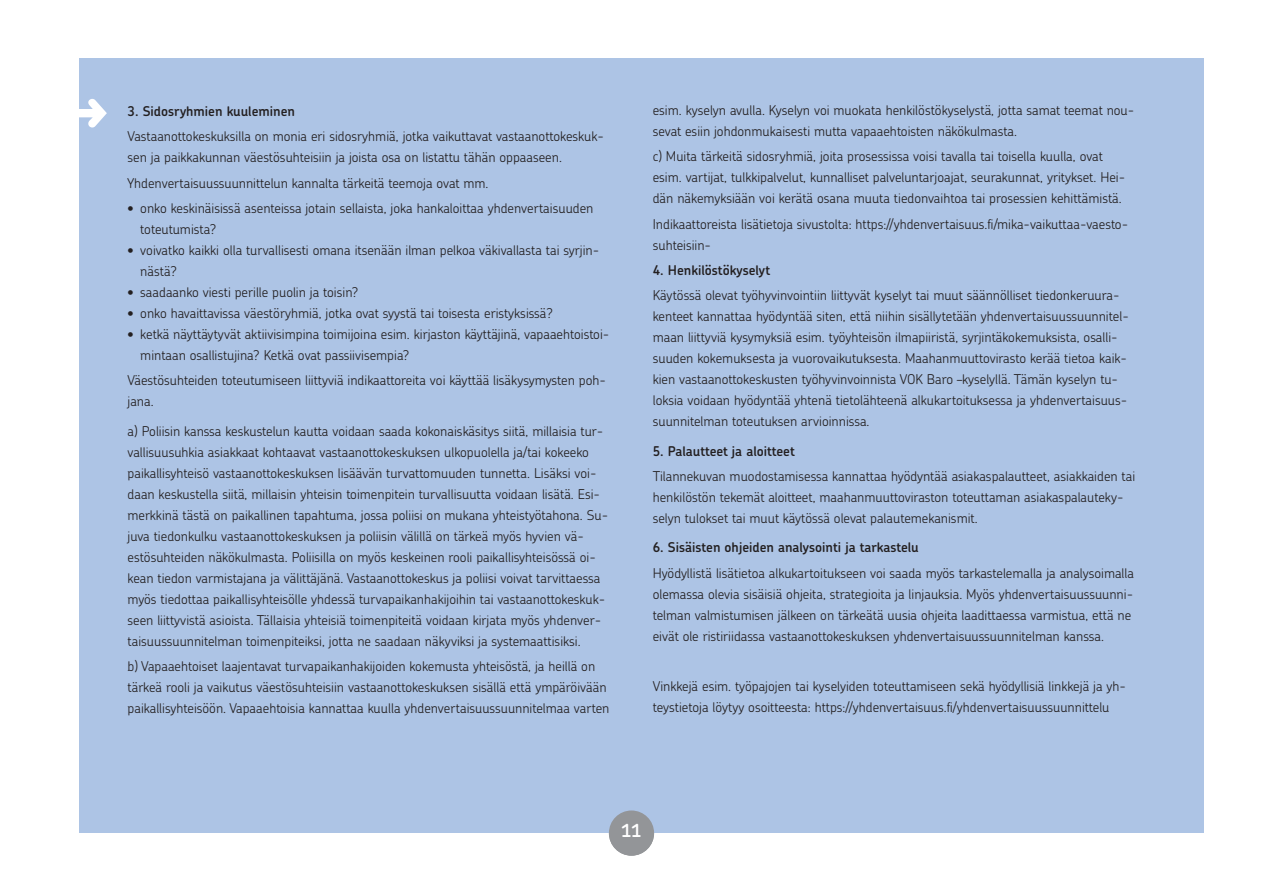
<style>
.page{position:relative;width:1263px;height:893px;background:#fff}
.page>*{position:absolute;margin:0;border:0;box-sizing:border-box;transform-origin:0 0}
.t1{font:600 18px "Chevin";color:#fff}
.kuvatext_ei_rivitys{font:300 13.5px/21px "Chevin";color:#231f20}
.kuvatext_ei_rivitys-2{font:600 13.5px "Chevin";color:#231f20}
</style>
<div class="page">
<div style="left:79px;top:58px;width:1124px;height:775px;background:#adc4e5"></div>
<div style="left:609px;top:810px;width:45px;height:46px;background:#939598;border-radius:50%"></div>
<svg style="left:79px;top:99px;width:28px;height:28px"></svg>
<p class="kuvatext_ei_rivitys-2" style="left:128px;top:103px;width:169px">3. Sidosryhmien kuuleminen</p>
<p class="kuvatext_ei_rivitys" style="left:128px;top:126px;width:478px">Vastaanottokeskuksilla on monia eri sidosryhmiä, jotka vaikuttavat vastaanottokeskuk&shy;sen ja paikkakunnan väestösuhteisiin ja joista osa on listattu tähän oppaaseen.</p>
<p class="kuvatext_ei_rivitys" style="left:128px;top:172px;width:363px">Yhdenvertaisuussuunnittelun kannalta tärkeitä teemoja ovat mm.</p>
<p class="kuvatext_ei_rivitys" style="left:140px;top:197px;width:455px;text-indent:-13px">• onko keskinäisissä asenteissa jotain sellaista, joka hankaloittaa yhdenvertaisuuden toteutumista?</p>
<p class="kuvatext_ei_rivitys" style="left:140px;top:239px;width:460px;text-indent:-13px">• voivatko kaikki olla turvallisesti omana itsenään ilman pelkoa väkivallasta tai syrjin&shy;nästä?</p>
<p class="kuvatext_ei_rivitys" style="left:128px;top:281px;width:232px">• saadaanko viesti perille puolin ja toisin?</p>
<p class="kuvatext_ei_rivitys" style="left:128px;top:302px;width:427px">• onko havaittavissa väestöryhmiä, jotka ovat syystä tai toisesta eristyksissä?</p>
<p class="kuvatext_ei_rivitys" style="left:140px;top:323px;width:470px;text-indent:-13px">• ketkä näyttäytyvät aktiivisimpina toimijoina esim. kirjaston käyttäjinä, vapaaehtoistoi&shy;mintaan osallistujina? Ketkä ovat passiivisempia?</p>
<p class="kuvatext_ei_rivitys" style="left:128px;top:370px;width:480px">Väestösuhteiden toteutumiseen liittyviä indikaattoreita voi käyttää lisäkysymysten poh&shy;jana.</p>
<p class="kuvatext_ei_rivitys" style="left:128px;top:420px;width:482px">a) Poliisin kanssa keskustelun kautta voidaan saada kokonaiskäsitys siitä, millaisia tur&shy;vallisuusuhkia asiakkaat kohtaavat vastaanottokeskuksen ulkopuolella ja/tai kokeeko paikallisyhteisö vastaanottokeskuksen lisäävän turvattomuuden tunnetta. Lisäksi voi&shy;daan keskustella siitä, millaisin yhteisin toimenpitein turvallisuutta voidaan lisätä. Esi&shy;merkkinä tästä on paikallinen tapahtuma, jossa poliisi on mukana yhteistyötahona. Su&shy;juva tiedonkulku vastaanottokeskuksen ja poliisin välillä on tärkeä myös hyvien vä&shy;estösuhteiden näkökulmasta. Poliisilla on myös keskeinen rooli paikallisyhteisössä oi&shy;kean tiedon varmistajana ja välittäjänä. Vastaanottokeskus ja poliisi voivat tarvittaessa myös tiedottaa paikallisyhteisölle yhdessä turvapaikanhakijoihin tai vastaanottokeskuk&shy;seen liittyvistä asioista. Tällaisia yhteisiä toimenpiteitä voidaan kirjata myös yhdenver&shy;taisuussuunnitelman toimenpiteiksi, jotta ne saadaan näkyviksi ja systemaattisiksi.</p>
<p class="kuvatext_ei_rivitys" style="left:128px;top:655px;width:483px">b) Vapaaehtoiset laajentavat turvapaikanhakijoiden kokemusta yhteisöstä, ja heillä on tärkeä rooli ja vaikutus väestösuhteisiin vastaanottokeskuksen sisällä että ympäröivään paikallisyhteisöön. Vapaaehtoisia kannattaa kuulla yhdenvertaisuussuunnitelmaa varten</p>
<p class="kuvatext_ei_rivitys" style="left:653px;top:99px;width:483px">esim. kyselyn avulla. Kyselyn voi muokata henkilöstökyselystä, jotta samat teemat nou&shy;sevat esiin johdonmukaisesti mutta vapaaehtoisten näkökulmasta.</p>
<p class="kuvatext_ei_rivitys" style="left:653px;top:146px;width:474px">c) Muita tärkeitä sidosryhmiä, joita prosessissa voisi tavalla tai toisella kuulla, ovat esim. vartijat, tulkkipalvelut, kunnalliset palveluntarjoajat, seurakunnat, yritykset. Hei&shy;dän näkemyksiään voi kerätä osana muuta tiedonvaihtoa tai prosessien kehittämistä.</p>
<p class="kuvatext_ei_rivitys" style="left:653px;top:213px;width:477px">Indikaattoreista lisätietoja sivustolta: https://yhdenvertaisuus.fi/mika-vaikuttaa-vaesto&shy;suhteisiin-</p>
<p class="kuvatext_ei_rivitys-2" style="left:653px;top:261px;width:119px">4. Henkilöstökyselyt</p>
<p class="kuvatext_ei_rivitys" style="left:653px;top:284px;width:478px">Käytössä olevat työhyvinvointiin liittyvät kyselyt tai muut säännölliset tiedonkeruura&shy;kenteet kannattaa hyödyntää siten, että niihin sisällytetään yhdenvertaisuussuunnitel&shy;maan liittyviä kysymyksiä esim. työyhteisön ilmapiiristä, syrjintäkokemuksista, osalli&shy;suuden kokemuksesta ja vuorovaikutuksesta. Maahanmuuttovirasto kerää tietoa kaik&shy;kien vastaanottokeskusten työhyvinvoinnista VOK Baro –kyselyllä. Tämän kyselyn tu&shy;loksia voidaan hyödyntää yhtenä tietolähteenä alkukartoituksessa ja yhdenvertaisuus&shy;suunnitelman toteutuksen arvioinnissa.</p>
<p class="kuvatext_ei_rivitys-2" style="left:653px;top:442px;width:144px">5. Palautteet ja aloitteet</p>
<p class="kuvatext_ei_rivitys" style="left:653px;top:465px;width:484px">Tilannekuvan muodostamisessa kannattaa hyödyntää asiakaspalautteet, asiakkaiden tai henkilöstön tekemät aloitteet, maahanmuuttoviraston toteuttaman asiakaspalauteky&shy;selyn tulokset tai muut käytössä olevat palautemekanismit.</p>
<p class="kuvatext_ei_rivitys-2" style="left:653px;top:539px;width:267px">6. Sisäisten ohjeiden analysointi ja tarkastelu</p>
<p class="kuvatext_ei_rivitys" style="left:653px;top:562px;width:483px">Hyödyllistä lisätietoa alkukartoitukseen voi saada myös tarkastelemalla ja analysoimalla olemassa olevia sisäisiä ohjeita, strategioita ja linjauksia. Myös yhdenvertaisuussuunni&shy;telman valmistumisen jälkeen on tärkeätä uusia ohjeita laadittaessa varmistua, että ne eivät ole ristiriidassa vastaanottokeskuksen yhdenvertaisuussuunnitelman kanssa.</p>
<p class="kuvatext_ei_rivitys" style="left:653px;top:675px;width:475px">Vinkkejä esim. työpajojen tai kyselyiden toteuttamiseen sekä hyödyllisiä linkkejä ja yh&shy;teystietoja löytyy osoitteesta: https://yhdenvertaisuus.fi/yhdenvertaisuussuunnittelu</p>
<p class="t1" style="left:621px;top:819px;width:22px">11</p>
</div>
